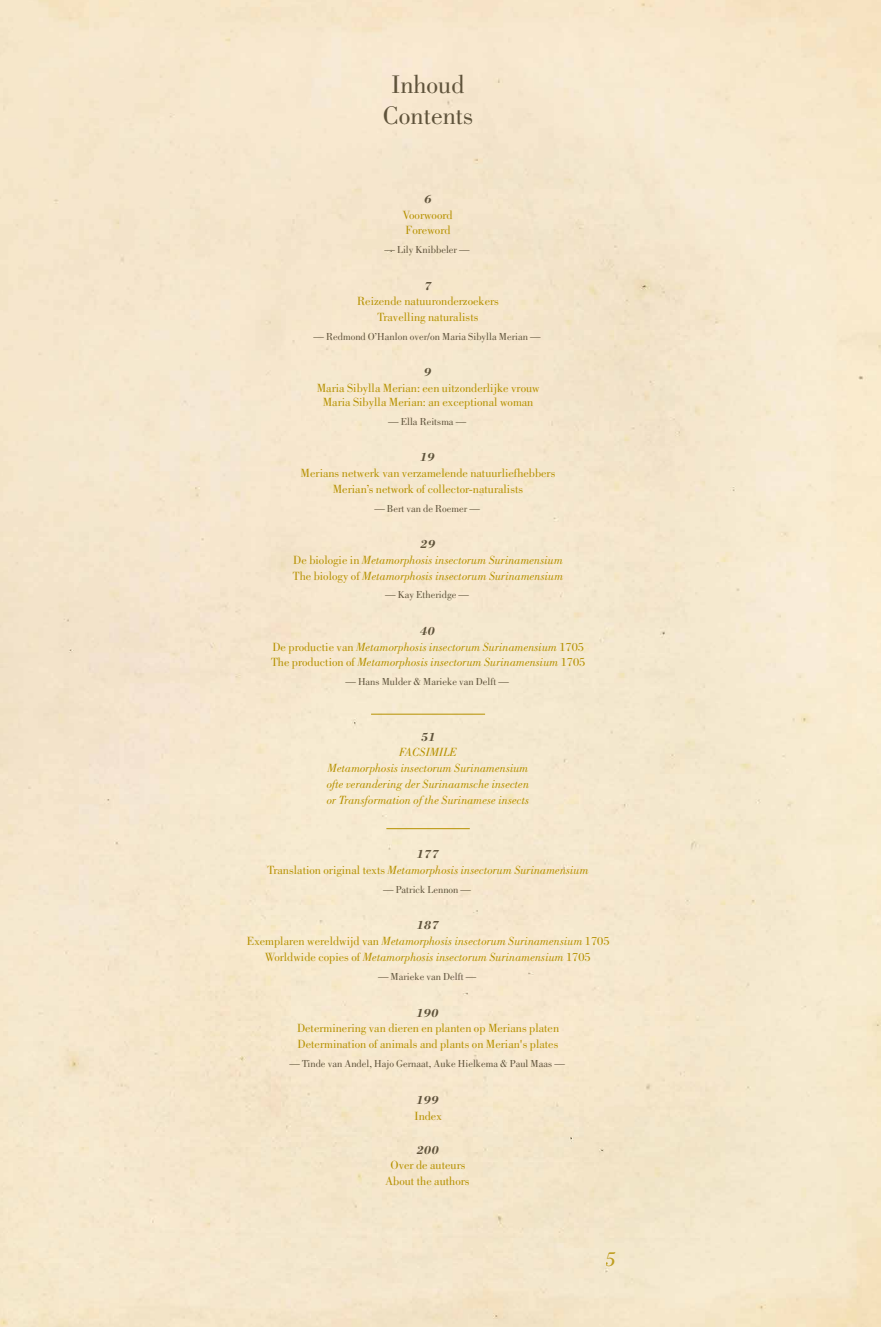
<style>
.page{position:relative;width:881px;height:1327px;background:#fff}
.page>*{position:absolute;margin:0;border:0;box-sizing:border-box;transform-origin:0 0}
.t1{font:26.25px/31.5px "Bodoni Std";color:#5f533b;text-align:center}
.t2{font:italic 21px "Bodoni Std";color:#b69100}
.t3{font:italic 12.25px/15.8px "Bodoni Std";color:#b69100;text-align:center}
.t4{font:12.25px/15.8px "Bodoni Std";color:#b69100;text-align:center}
.t5{font:italic 700 12.25px "Bodoni Std";color:#5f533b}
.t6{font:10.5px "Bodoni Std";color:#5f533b}
.s1{font-weight:700;color:#5f533b}
.s2{font-style:normal}
</style>
<div class="page">
<div style="left:1px;top:0;width:880px;height:1327px;background:#f6e7cd"></div>
<img style="left:0;top:0;width:1px;height:1327px">
<hr style="left:371px;top:714px;width:114px;height:1px;background:#b69100">
<hr style="left:386px;top:828px;width:84px;height:1px;background:#b69100">
<h1 class="t1" style="left:383px;top:69px;width:92px">Inhoud<br>Contents</h1>
<p class="t5" style="left:424px;top:191px;width:9px">6</p>
<p class="t4" style="left:402px;top:207px;width:52px;text-align:left">Voorwoord<br>Foreword</p>
<p class="t6" style="left:384px;top:244px;width:87px">— Lily Knibbeler —</p>
<p class="t5" style="left:424px;top:278px;width:9px">7</p>
<p class="t4" style="left:357px;top:294px;width:143px">Reizende natuuronderzoekers<br>Travelling naturalists</p>
<p class="t6" style="left:313px;top:331px;width:228px">— Redmond O’Hanlon over/on Maria Sibylla Merian —</p>
<p class="t5" style="left:424px;top:365px;width:9px">9</p>
<p class="t4" style="left:317px;top:381px;width:224px;line-height:14px">Maria Sibylla Merian: een uitzonderlijke vrouw<br>Maria Sibylla Merian: an exceptional woman</p>
<p class="t6" style="left:388px;top:416px;width:80px">— Ella Reitsma —</p>
<p class="t5" style="left:420px;top:450px;width:16px">19</p>
<p class="t4" style="left:300px;top:465px;width:256px">Merians netwerk van verzamelende natuurliefhebbers<br>Merian’s network of collector-naturalists</p>
<p class="t6" style="left:374px;top:502px;width:107px">— Bert van de Roemer —</p>
<p class="t3" style="left:293px;top:536px;width:272px"><span class="s1">29<br></span><span class="s2">De biologie in</span> Metamorphosis insectorum Surinamensium<br><span class="s2">The biology of</span> Metamorphosis insectorum Surinamensium</p>
<p class="t6" style="left:385px;top:589px;width:85px">— Kay Etheridge —</p>
<p class="t3" style="left:271px;top:623px;width:316px"><span class="s1">40<br></span><span class="s2">De productie van</span> Metamorphosis insectorum Surinamensium <span class="s2">1705<br>The production of</span> Metamorphosis insectorum Surinamensium <span class="s2">1705</span></p>
<p class="t6" style="left:345px;top:676px;width:165px">— Hans Mulder &amp; Marieke van Delft —</p>
<p class="t5" style="left:420px;top:729px;width:16px">51</p>
<p class="t3" style="left:327px;top:745px;width:204px">FACSIMILE<br>Metamorphosis insectorum Surinamensium ofte verandering der Surinaamsche insecten or Transformation of the Surinamese insects</p>
<p class="t3" style="left:267px;top:846px;width:322px"><span class="s1">177<br></span><span class="s2">Translation original texts</span> Metamorphosis insectorum Surinamensium</p>
<p class="t6" style="left:383px;top:883px;width:89px">— Patrick Lennon —</p>
<p class="t3" style="left:247px;top:917px;width:364px"><span class="s1">187<br></span><span class="s2">Exemplaren wereldwijd van</span> Metamorphosis insectorum Surinamensium <span class="s2">1705<br>Worldwide copies of</span> Metamorphosis insectorum Surinamensium <span class="s2">1705</span></p>
<p class="t6" style="left:378px;top:970px;width:100px">— Marieke van Delft —</p>
<p class="t5" style="left:416px;top:1005px;width:24px">190</p>
<p class="t4" style="left:297px;top:1021px;width:264px;text-align:left">Determinering van dieren en planten op Merians platen<br>Determination of animals and plants on Merian's plates</p>
<p class="t6" style="left:289px;top:1058px;width:277px">— Tinde van Andel, Hajo Gernaat, Auke Hielkema &amp; Paul Maas —</p>
<p class="t5" style="left:416px;top:1092px;width:24px">199</p>
<p class="t4" style="left:414px;top:1108px;width:29px">Index</p>
<p class="t5" style="left:416px;top:1142px;width:24px">200</p>
<p class="t4" style="left:385px;top:1158px;width:86px">Over de auteurs<br>About the authors</p>
<h2 class="t2" style="left:606px;top:1247px;width:12px">5</h2>
</div>
